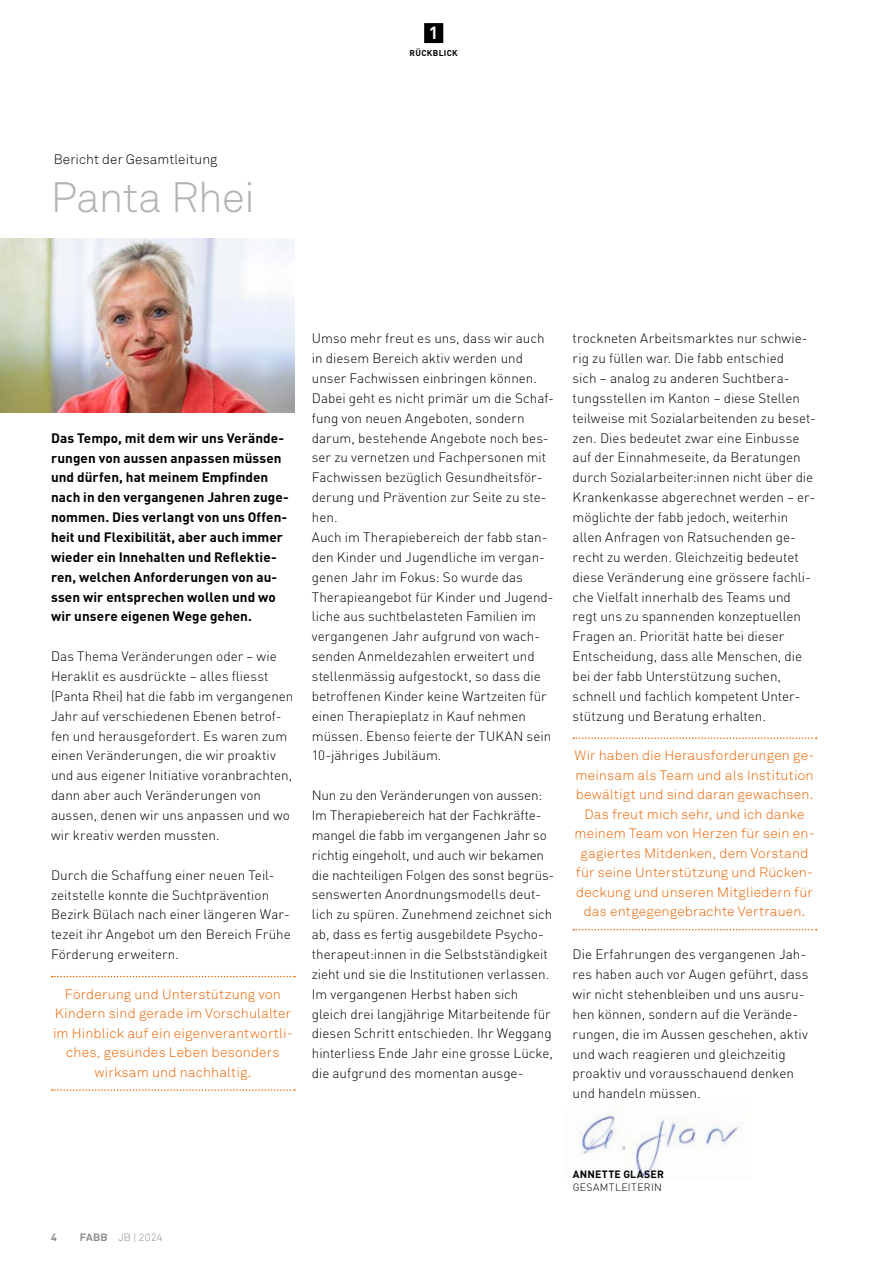
<style>
.page{position:relative;width:893px;height:1263px;background:#fff}
.page>*{position:absolute;margin:0;border:0;box-sizing:border-box;transform-origin:0 0}
.t1{font:300 42px "Akkurat Std";letter-spacing:-.015em;color:#b1b4b4}
.t2{font:700 17.85px "Akkurat Std";color:#fff}
.t3{font:300 13.5px/19.8px "DINOT";color:#000}
.t4{font:300 13.5px/19.5px "Akkurat Std";letter-spacing:.015em;color:#ee6300;text-align:center}
.t5{font:700 13.5px/19.8px "DINOT";letter-spacing:.005em;color:#000}
.t6{font:300 13.5px "Akkurat Std";letter-spacing:.01em;color:#000}
.t7{font:300 10.5px "DINOT";letter-spacing:.04em;color:#000}
.t8{font:700 10.5px "DINOT";letter-spacing:.025em;color:#000}
.t9{font:300 10.5px "Akkurat Std";letter-spacing:.01em;color:#878988}
.t10{font:700 10.5px "DINOT";color:#878988}
.t11{font:700 8.4px "DINOT";letter-spacing:.035em;color:#000}
.s1{font-weight:700}
</style>
<div class="page">
<div style="left:424px;top:23px;width:19px;height:20px;background:#000"></div>
<svg style="left:52px;top:976px;width:243px;height:1px"></svg>
<svg style="left:52px;top:1089px;width:243px;height:2px"></svg>
<img style="left:0;top:238px;width:295px;height:175px">
<svg style="left:573px;top:737px;width:244px;height:2px"></svg>
<svg style="left:573px;top:929px;width:244px;height:1px"></svg>
<img style="left:579px;top:1113px;width:170px;height:66px">
<p class="t6" style="left:54px;top:151px;width:165px">Bericht der Gesamtleitung</p>
<h1 class="t1" style="left:51px;top:172px;width:206px">Panta Rhei</h1>
<h2 class="t2" style="left:429px;top:22px;width:12px">1</h2>
<p class="t11" style="left:410px;top:47px;width:50px">RÜCKBLICK</p>
<p class="t5" style="left:51px;top:427px;width:239px">Das Tempo, mit dem wir uns Verände&shy;rungen von aussen anpassen müssen und dürfen, hat meinem Empfinden nach in den vergangenen Jahren zuge&shy;nommen. Dies verlangt von uns Offen&shy;heit und Flexibilität, aber auch immer wieder ein Innehalten und Reflektie&shy;ren, welchen Anforderungen von au&shy;ssen wir entsprechen wollen und wo wir unsere eigenen Wege gehen.</p>
<p class="t3" style="left:51px;top:646px;width:244px">Das Thema Veränderungen oder – wie Heraklit es ausdrückte – alles fliesst (Panta Rhei) hat die fabb im vergangenen Jahr auf verschiedenen Ebenen betrof&shy;fen und herausgefordert. Es waren zum einen Veränderungen, die wir proaktiv und aus eigener Initiative voranbrachten, dann aber auch Veränderungen von aussen, denen wir uns anpassen und wo wir kreativ werden mussten.</p>
<p class="t3" style="left:51px;top:864px;width:241px">Durch die Schaffung einer neuen Teil&shy;zeitstelle konnte die Suchtprävention Bezirk Bülach nach einer längeren War&shy;tezeit ihr Angebot um den Bereich Frühe Förderung erweitern.</p>
<p class="t4" style="left:53px;top:984px;width:241px">Förderung und Unterstützung von Kindern sind gerade im Vorschulalter im Hinblick auf ein eigenverantwortli&shy;ches, gesundes Leben besonders wirksam und nachhaltig.</p>
<p class="t3" style="left:312px;top:328px;width:244px">Umso mehr freut es uns, dass wir auch in diesem Bereich aktiv werden und unser Fachwissen einbringen können.<br>Dabei geht es nicht primär um die Schaf&shy;fung von neuen Angeboten, sondern darum, bestehende Angebote noch bes&shy;ser zu vernetzen und Fachpersonen mit Fachwissen bezüglich Gesundheitsför&shy;derung und Prävention zur Seite zu ste&shy;hen.<br>Auch im Therapiebereich der fabb stan&shy;den Kinder und Jugendliche im vergan&shy;genen Jahr im Fokus: So wurde das Therapieangebot für Kinder und Jugend&shy;liche aus suchtbelasteten Familien im vergangenen Jahr aufgrund von wach&shy;senden Anmeldezahlen erweitert und stellenmässig aufgestockt, so dass die betroffenen Kinder keine Wartzeiten für einen Therapieplatz in Kauf nehmen müssen. Ebenso feierte der TUKAN sein 10-jähriges Jubiläum.</p>
<p class="t3" style="left:312px;top:785px;width:244px">Nun zu den Veränderungen von aussen:<br>Im Therapiebereich hat der Fachkräfte&shy;mangel die fabb im vergangenen Jahr so richtig eingeholt, und auch wir bekamen die nachteiligen Folgen des sonst begrüs&shy;senswerten Anordnungsmodells deut&shy;lich zu spüren. Zunehmend zeichnet sich ab, dass es fertig ausgebildete Psycho&shy;therapeut:innen in die Selbstständigkeit zieht und sie die Institutionen verlassen.<br>Im vergangenen Herbst haben sich gleich drei langjährige Mitarbeitende für diesen Schritt entschieden. Ihr Weggang hinterliess Ende Jahr eine grosse Lücke, die aufgrund des momentan ausge-</p>
<p class="t3" style="left:573px;top:328px;width:245px">trockneten Arbeitsmarktes nur schwie&shy;rig zu füllen war. Die fabb entschied<br>sich – analog zu anderen Suchtbera&shy;tungsstellen im Kanton – diese Stellen teilweise mit Sozialarbeitenden zu beset&shy;zen. Dies bedeutet zwar eine Einbusse auf der Einnahmeseite, da Beratungen durch Sozialarbeiter:innen nicht über die Krankenkasse abgerechnet werden – er&shy;möglichte der fabb jedoch, weiterhin allen Anfragen von Ratsuchenden ge&shy;recht zu werden. Gleichzeitig bedeutet diese Veränderung eine grössere fachli&shy;che Vielfalt innerhalb des Teams und regt uns zu spannenden konzeptuellen Fragen an. Priorität hatte bei dieser Entscheidung, dass alle Menschen, die bei der fabb Unterstützung suchen, schnell und fachlich kompetent Unter&shy;stützung und Beratung erhalten.</p>
<p class="t4" style="left:574px;top:746px;width:242px">Wir haben die Herausforderungen ge&shy;meinsam als Team und als Institution bewältigt und sind daran gewachsen.<br>Das freut mich sehr, und ich danke meinem Team von Herzen für sein en&shy;gagiertes Mitdenken, dem Vorstand für seine Unterstützung und Rücken&shy;deckung und unseren Mitgliedern für das entgegengebrachte Vertrauen.</p>
<p class="t3" style="left:573px;top:944px;width:237px">Die Erfahrungen des vergangenen Jah&shy;res haben auch vor Augen geführt, dass wir nicht stehenbleiben und uns ausru&shy;hen können, sondern auf die Verände&shy;rungen, die im Aussen geschehen, aktiv und wach reagieren und gleichzeitig proaktiv und vorausschauend denken und handeln müssen.</p>
<p class="t10" style="left:51px;top:1230px;width:7px">4</p>
<p class="t9" style="left:80px;top:1231px;width:84px"><span class="s1">FABB</span> JB | 2024</p>
<p class="t8" style="left:573px;top:1167px;width:93px">ANNETTE GLASER</p>
<p class="t7" style="left:573px;top:1180px;width:91px">GESAMTLEITERIN</p>
</div>
